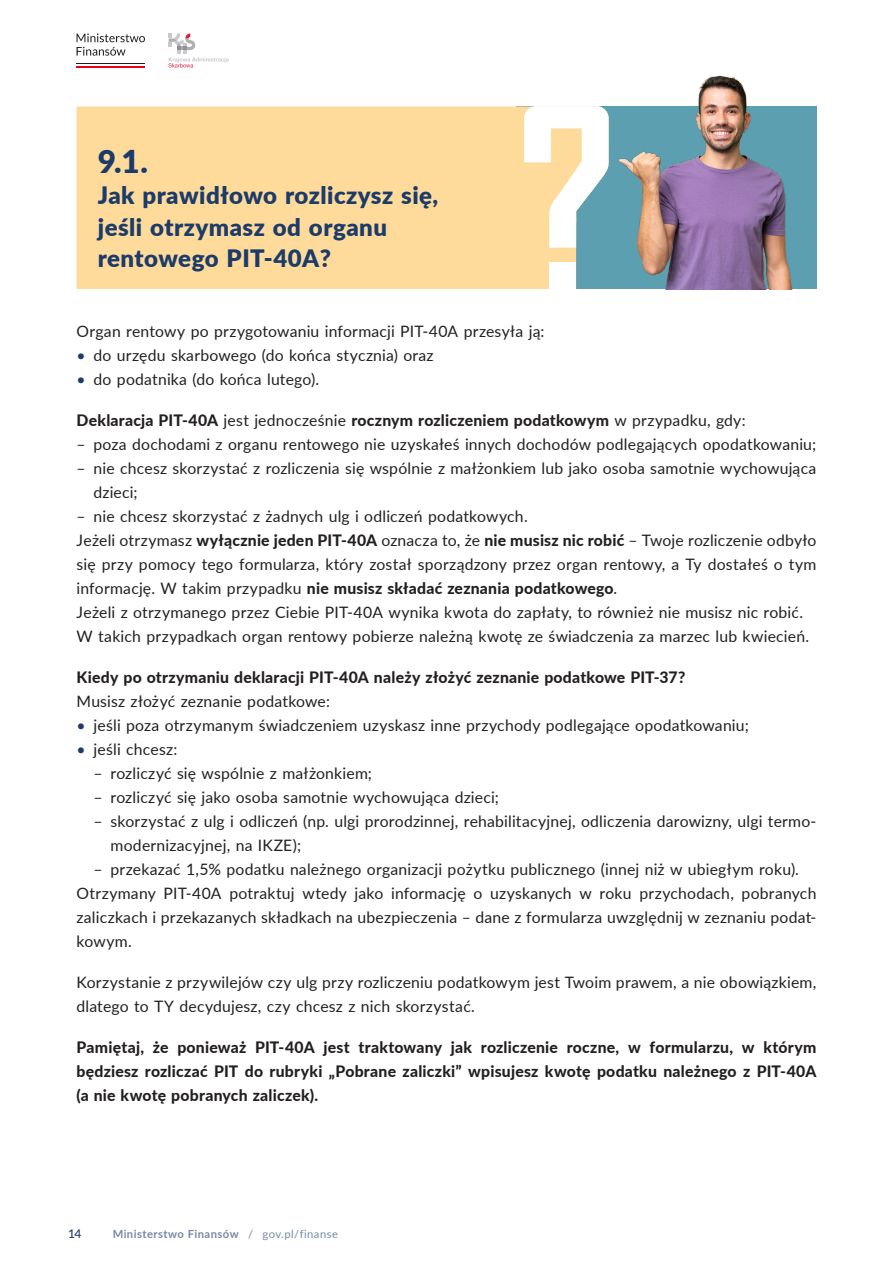
<style>
.page{position:relative;width:893px;height:1263px;background:#fff}
.page>*{position:absolute;margin:0;border:0;box-sizing:border-box;transform-origin:0 0}
.Nr_rozdzialu{font:900 31.5px "Lato";color:#1c3b69}
.tytul_1{font:900 24px/31.5px "Lato";letter-spacing:.02em;color:#1c3b69}
.TXT_1{font:15.75px/24px "Lato";letter-spacing:.015em;color:#231f20}
.TXT_1_od__4{font:15.75px/24px "Lato";letter-spacing:.015em;color:#231f20;text-align:justify}
.wyl{font:15.75px/24px "Lato";letter-spacing:.015em;color:#231f20}
.TXT_1-2{font:800 15.75px/24px "Lato";letter-spacing:.015em;color:#231f20;text-align:justify}
.WYL_1{font:15.75px "Lato";letter-spacing:.01em;color:#231f20}
.WYL_1-2{font:800 15.75px "Lato";letter-spacing:.015em;color:#231f20}
.t1{font:500 12px "Lato";color:#1c3b69}
.t2{font:700 11.25px "Lato";letter-spacing:.04em;color:#7789a5}
.s1{color:#1c3b69}
.s2{font-weight:400}
.s3{font-weight:800}
</style>
<div class="page">
<div style="left:77px;top:106px;width:475px;height:183px;background:#fedb9b"></div>
<div style="left:549px;top:262px;width:27px;height:27px;background:#fff"></div>
<svg style="left:524px;top:106px;width:28px;height:142px"></svg>
<hr style="left:77px;top:65px;width:68px;height:2px;background:#e30512">
<hr style="left:77px;top:63px;width:68px;height:1px;background:#1c1c1c">
<svg style="left:77px;top:33px;width:68px;height:23px"></svg>
<svg style="left:168px;top:33px;width:61px;height:35px"></svg>
<img style="left:552px;top:75px;width:265px;height:214px">
<p class="Nr_rozdzialu" style="left:98px;top:138px;width:52px">9.1.</p>
<p class="tytul_1" style="left:98px;top:179px;width:342px">Jak prawidłowo rozliczysz się, jeśli otrzymasz od organu rentowego PIT-40A?</p>
<p class="WYL_1" style="left:77px;top:320px;width:469px">Organ rentowy po przygotowaniu informacji PIT-40A przesyła ją:</p>
<p class="TXT_1" style="left:77px;top:343px;width:359px"><span class="s1">•</span> do urzędu skarbowego (do końca stycznia) oraz</p>
<p class="TXT_1" style="left:77px;top:367px;width:244px"><span class="s1">•</span> do podatnika (do końca lutego).</p>
<p class="WYL_1-2" style="left:77px;top:409px;width:671px">Deklaracja PIT-40A <span class="s2">jest jednocześnie</span> rocznym rozliczeniem podatkowym <span class="s2">w przypadku, gdy:</span></p>
<p class="TXT_1" style="left:77px;top:432px;width:741px">– poza dochodami z organu rentowego nie uzyskałeś innych dochodów podlegających opodatkowaniu;</p>
<p class="TXT_1" style="left:94px;top:456px;width:724px;text-indent:-17px">– nie chcesz skorzystać z rozliczenia się wspólnie z małżonkiem lub jako osoba samotnie wychowująca dzieci;</p>
<p class="TXT_1" style="left:77px;top:504px;width:453px">– nie chcesz skorzystać z żadnych ulg i odliczeń podatkowych.</p>
<p class="TXT_1" style="left:77px;top:528px;width:741px;text-align:justify">Jeżeli otrzymasz <span class="s3">wyłącznie jeden PIT-40A</span> oznacza to, że <span class="s3">nie musisz nic robić</span> – Twoje rozliczenie odbyło się przy pomocy tego formularza, który został sporządzony przez organ rentowy, a Ty dostałeś o tym informację. W takim przypadku <span class="s3">nie musisz składać zeznania podatkowego</span>.</p>
<p class="WYL_1" style="left:77px;top:601px;width:728px">Jeżeli z otrzymanego przez Ciebie PIT-40A wynika kwota do zapłaty, to również nie musisz nic robić.</p>
<p class="TXT_1_od__4" style="left:77px;top:624px;width:734px">W takich przypadkach organ rentowy pobierze należną kwotę ze świadczenia za marzec lub kwiecień.</p>
<p class="WYL_1-2" style="left:77px;top:666px;width:610px">Kiedy po otrzymaniu deklaracji PIT-40A należy złożyć zeznanie podatkowe PIT-37?</p>
<p class="WYL_1" style="left:77px;top:690px;width:255px">Musisz złożyć zeznanie podatkowe:</p>
<p class="TXT_1" style="left:77px;top:713px;width:674px"><span class="s1">•</span> jeśli poza otrzymanym świadczeniem uzyskasz inne przychody podlegające opodatkowaniu;</p>
<p class="TXT_1" style="left:77px;top:737px;width:102px"><span class="s1">•</span> jeśli chcesz:</p>
<p class="wyl" style="left:94px;top:761px;width:280px">– rozliczyć się wspólnie z małżonkiem;</p>
<p class="wyl" style="left:94px;top:785px;width:407px">– rozliczyć się jako osoba samotnie wychowująca dzieci;</p>
<p class="wyl" style="left:111px;top:809px;width:707px;text-indent:-17px">– skorzystać z ulg i odliczeń (np. ulgi prorodzinnej, rehabilitacyjnej, odliczenia darowizny, ulgi termo&shy;modernizacyjnej, na IKZE);</p>
<p class="wyl" style="left:94px;top:857px;width:707px">– przekazać 1,5% podatku należnego organizacji pożytku publicznego (innej niż w ubiegłym roku).</p>
<p class="TXT_1_od__4" style="left:77px;top:881px;width:741px">Otrzymany PIT-40A potraktuj wtedy jako informację o uzyskanych w roku przychodach, pobranych zaliczkach i przekazanych składkach na ubezpieczenia – dane z formularza uwzględnij w zeznaniu podat&shy;kowym.</p>
<p class="TXT_1_od__4" style="left:77px;top:970px;width:741px">Korzystanie z przywilejów czy ulg przy rozliczeniu podatkowym jest Twoim prawem, a nie obowiązkiem, dlatego to TY decydujesz, czy chcesz z nich skorzystać.</p>
<p class="TXT_1-2" style="left:77px;top:1035px;width:741px">Pamiętaj, że ponieważ PIT-40A jest traktowany jak rozliczenie roczne, w formularzu, w którym będziesz rozliczać PIT do rubryki „Pobrane zaliczki” wpisujesz kwotę podatku należnego z PIT-40A (a nie kwotę pobranych zaliczek).</p>
<p class="t1" style="left:68px;top:1225px;width:15px">14</p>
<p class="t2" style="left:113px;top:1225px;width:227px">Ministerstwo Finansów <span class="s2">/ gov.pl/finanse</span></p>
</div>
